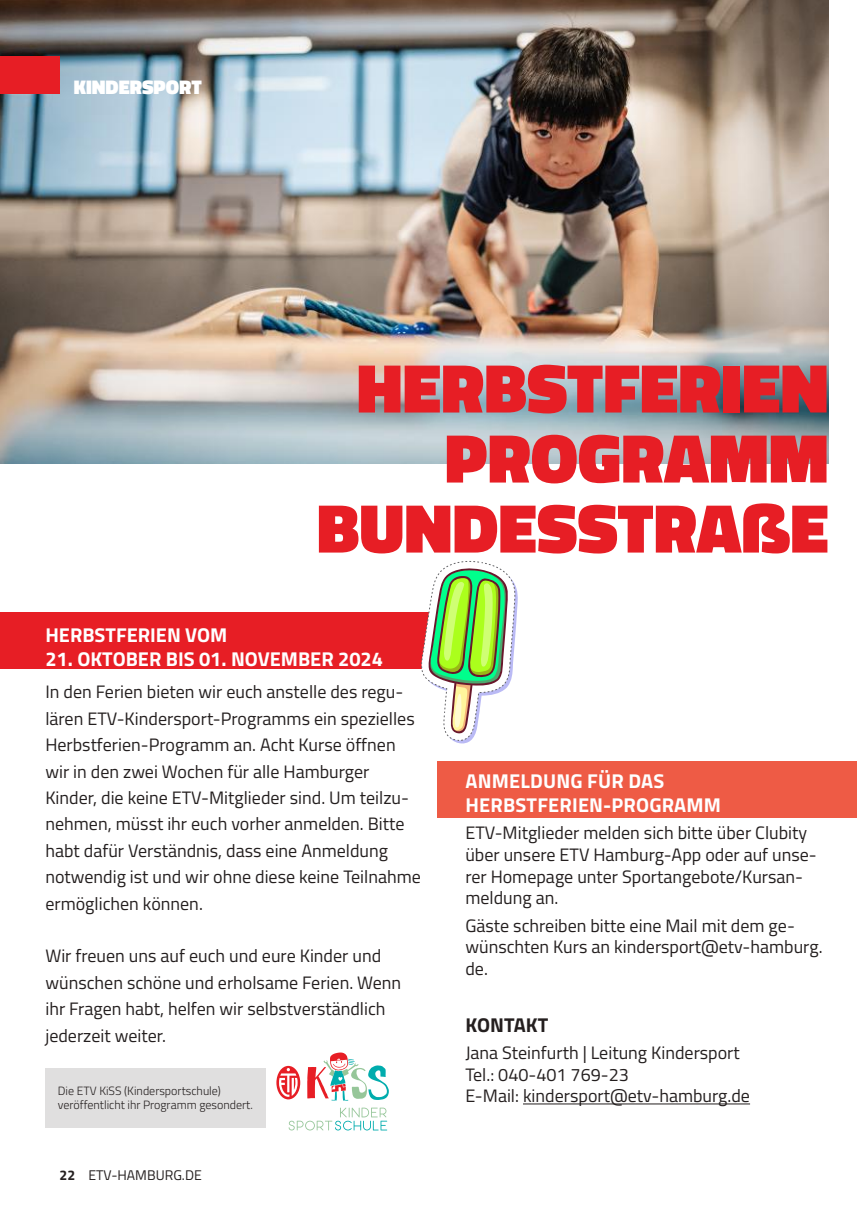
<style>
.page{position:relative;width:857px;height:1225px;background:#fff}
.page>*{position:absolute;margin:0;border:0;box-sizing:border-box;transform-origin:0 0}
.t1{font:900 70px/70px "Titillium Web";color:#e71e25;text-align:right}
.t2{font:700 20px/24px "Titillium Web";color:#fff}
.t3{font:900 20px "Titillium Web";color:#fff}
.t4{font:700 20px "Titillium Web";color:#241f1f}
.t5{font:18px/26.4px "Titillium Web";color:#241f1f}
.t6{font:14px "Titillium Web";color:#241f1f}
.t7{font:300 12px/14.4px "Titillium Web";color:#241f1f}
.s1{font-weight:700}
</style>
<div class="page">
<div style="left:437px;top:761px;width:419px;height:57px;background:#ee5b45"></div>
<div style="left:0;top:612px;width:437px;height:57px;background:#e71e25"></div>
<img style="left:0;top:0;width:828px;height:463px">
<svg style="left:276px;top:1052px;width:112px;height:78px"></svg>
<div style="left:0;top:57px;width:60px;height:37px;background:#e71e25"></div>
<hr style="left:522px;top:1103px;width:227px;height:1px;background:#241f1f">
<div style="left:45px;top:1068px;width:221px;height:59px;background:#e0dfdf"></div>
<svg style="left:421px;top:561px;width:97px;height:182px"></svg>
<p class="t3" style="left:74px;top:72px;width:129px">KINDERSPORT</p>
<h1 class="t1" style="left:316px;top:353px;width:513px">HERBSTFERIEN<br>PROGRAMM<br>BUNDESSTRAßE</h1>
<p class="t2" style="left:45px;top:622px;width:183px">HERBSTFERIEN VOM</p>
<p class="t2" style="left:45px;top:646px;width:339px">21. OKTOBER BIS 01. NOVEMBER 2024</p>
<p class="t5" style="left:45px;top:678px;width:377px">In den Ferien bieten wir euch anstelle des regu&shy;lären ETV-Kindersport-Programms ein spezielles Herbstferien-Programm an. Acht Kurse öffnen wir in den zwei Wochen für alle Hamburger Kinder, die keine ETV-Mitglieder sind. Um teilzu&shy;nehmen, müsst ihr euch vorher anmelden. Bitte habt dafür Verständnis, dass eine Anmeldung notwendig ist und wir ohne diese keine Teilnahme ermöglichen können.</p>
<p class="t5" style="left:45px;top:942px;width:357px">Wir freuen uns auf euch und eure Kinder und wünschen schöne und erholsame Ferien. Wenn ihr Fragen habt, helfen wir selbstverständlich jederzeit weiter.</p>
<p class="t7" style="left:58px;top:1082px;width:196px">Die ETV KiSS (Kindersportschule) veröffentlicht ihr Programm gesondert.</p>
<p class="t6" style="left:60px;top:1164px;width:144px"><span class="s1">22</span> ETV-HAMBURG.DE</p>
<p class="t2" style="left:465px;top:768px;width:257px">ANMELDUNG FÜR DAS<br>HERBSTFERIEN-PROGRAMM</p>
<p class="t5" style="left:465px;top:821px;width:353px;line-height:21.6px">ETV-Mitglieder melden sich bitte über Clubity über unsere ETV Hamburg-App oder auf unse&shy;rer Homepage unter Sportangebote/Kursan&shy;meldung an.</p>
<p class="t5" style="left:465px;top:913px;width:358px;line-height:21.6px">Gäste schreiben bitte eine Mail mit dem ge&shy;wünschten Kurs an kindersport@etv-hamburg. de.</p>
<p class="t4" style="left:465px;top:1009px;width:84px">KONTAKT</p>
<p class="t5" style="left:465px;top:1041px;width:286px;line-height:21.6px">Jana Steinfurth | Leitung Kindersport<br>Tel.: 040-401 769-23<br>E-Mail: kindersport@etv-hamburg.de</p>
</div>
